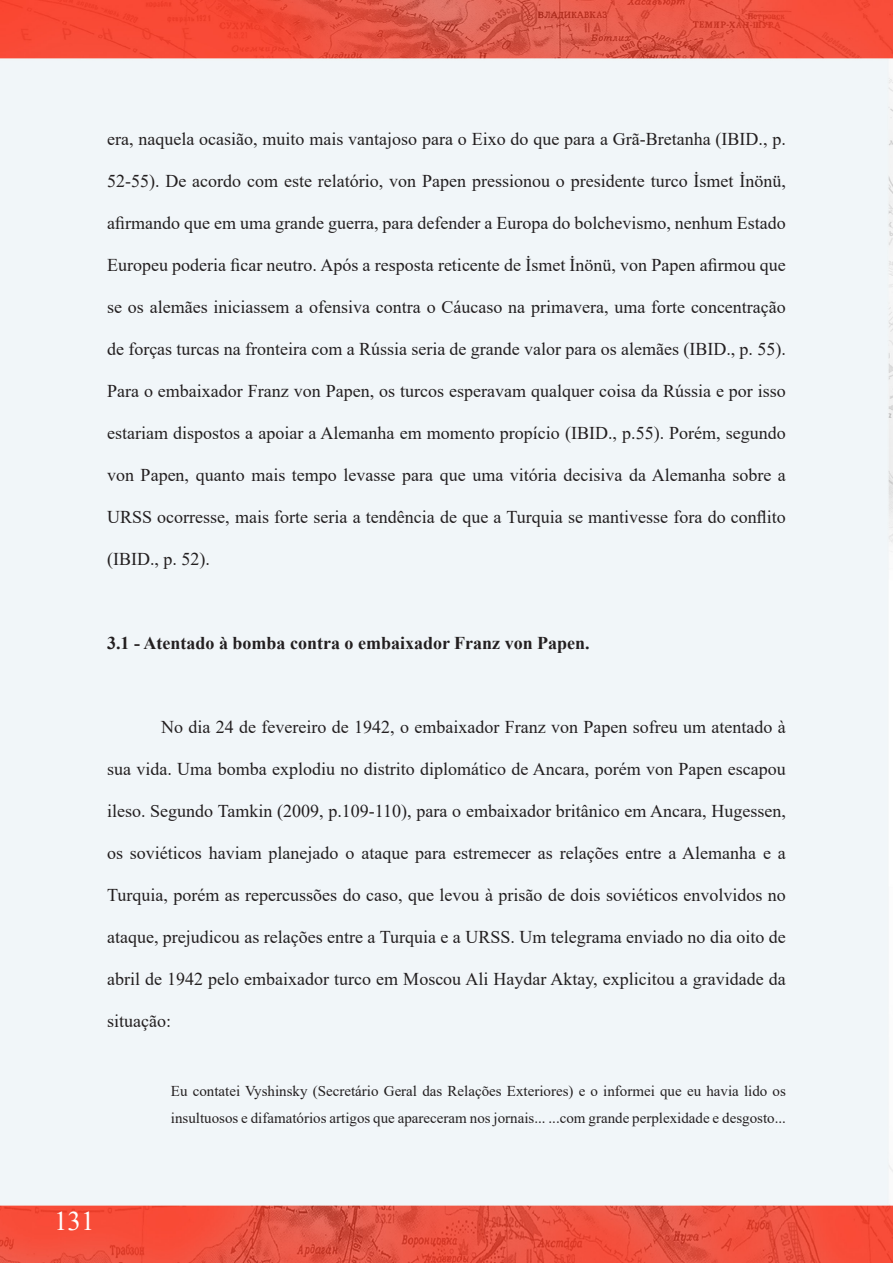
<style>
.page{position:relative;width:893px;height:1263px;background:#fff}
.page>*{position:absolute;margin:0;border:0;box-sizing:border-box;transform-origin:0 0}
.t1{font:27px "Times New Roman";color:#fff}
.t2{font:18px "Times New Roman";color:#231f20}
.t3{font:700 18px "Times New Roman";color:#231f20}
.t4{font:15px/27px "Times New Roman";color:#231f20}
</style>
<div class="page">
<img style="left:0;top:0;width:893px;height:1263px">
<p class="t2" style="left:107px;top:126px;width:680px">era, naquela ocasião, muito mais vantajoso para o Eixo do que para a Grã-Bretanha (IBID., p.</p>
<p class="t2" style="left:107px;top:168px;width:680px">52-55). De acordo com este relatório, von Papen pressionou o presidente turco İsmet İnönü,</p>
<p class="t2" style="left:107px;top:210px;width:680px">afirmando que em uma grande guerra, para defender a Europa do bolchevismo, nenhum Estado</p>
<p class="t2" style="left:107px;top:252px;width:680px">Europeu poderia ficar neutro. Após a resposta reticente de İsmet İnönü, von Papen afirmou que</p>
<p class="t2" style="left:107px;top:294px;width:680px">se os alemães iniciassem a ofensiva contra o Cáucaso na primavera, uma forte concentração</p>
<p class="t2" style="left:107px;top:336px;width:680px">de forças turcas na fronteira com a Rússia seria de grande valor para os alemães (IBID., p. 55).</p>
<p class="t2" style="left:107px;top:378px;width:680px">Para o embaixador Franz von Papen, os turcos esperavam qualquer coisa da Rússia e por isso</p>
<p class="t2" style="left:107px;top:420px;width:680px">estariam dispostos a apoiar a Alemanha em momento propício (IBID., p.55). Porém, segundo</p>
<p class="t2" style="left:107px;top:462px;width:680px">von Papen, quanto mais tempo levasse para que uma vitória decisiva da Alemanha sobre a</p>
<p class="t2" style="left:107px;top:504px;width:680px">URSS ocorresse, mais forte seria a tendência de que a Turquia se mantivesse fora do conflito</p>
<p class="t2" style="left:107px;top:546px;width:104px">(IBID., p. 52).</p>
<p class="t3" style="left:107px;top:630px;width:484px">3.1 - Atentado à bomba contra o embaixador Franz von Papen.</p>
<p class="t2" style="left:161px;top:714px;width:626px">No dia 24 de fevereiro de 1942, o embaixador Franz von Papen sofreu um atentado à</p>
<p class="t2" style="left:107px;top:756px;width:680px">sua vida. Uma bomba explodiu no distrito diplomático de Ancara, porém von Papen escapou</p>
<p class="t2" style="left:107px;top:798px;width:680px">ileso. Segundo Tamkin (2009, p.109-110), para o embaixador britânico em Ancara, Hugessen,</p>
<p class="t2" style="left:107px;top:840px;width:680px">os soviéticos haviam planejado o ataque para estremecer as relações entre a Alemanha e a</p>
<p class="t2" style="left:107px;top:882px;width:680px">Turquia, porém as repercussões do caso, que levou à prisão de dois soviéticos envolvidos no</p>
<p class="t2" style="left:107px;top:924px;width:680px">ataque, prejudicou as relações entre a Turquia e a URSS. Um telegrama enviado no dia oito de</p>
<p class="t2" style="left:107px;top:966px;width:680px">abril de 1942 pelo embaixador turco em Moscou Ali Haydar Aktay, explicitou a gravidade da</p>
<p class="t2" style="left:107px;top:1008px;width:65px">situação:</p>
<p class="t4" style="left:171px;top:1077px;width:617px">Eu contatei Vyshinsky (Secretário Geral das Relações Exteriores) e o informei que eu havia lido os insultuosos e difamatórios artigos que apareceram nos jornais... ...com grande perplexidade e desgosto...</p>
<h1 class="t1" style="left:54px;top:1202px;width:42px">131</h1>
</div>
